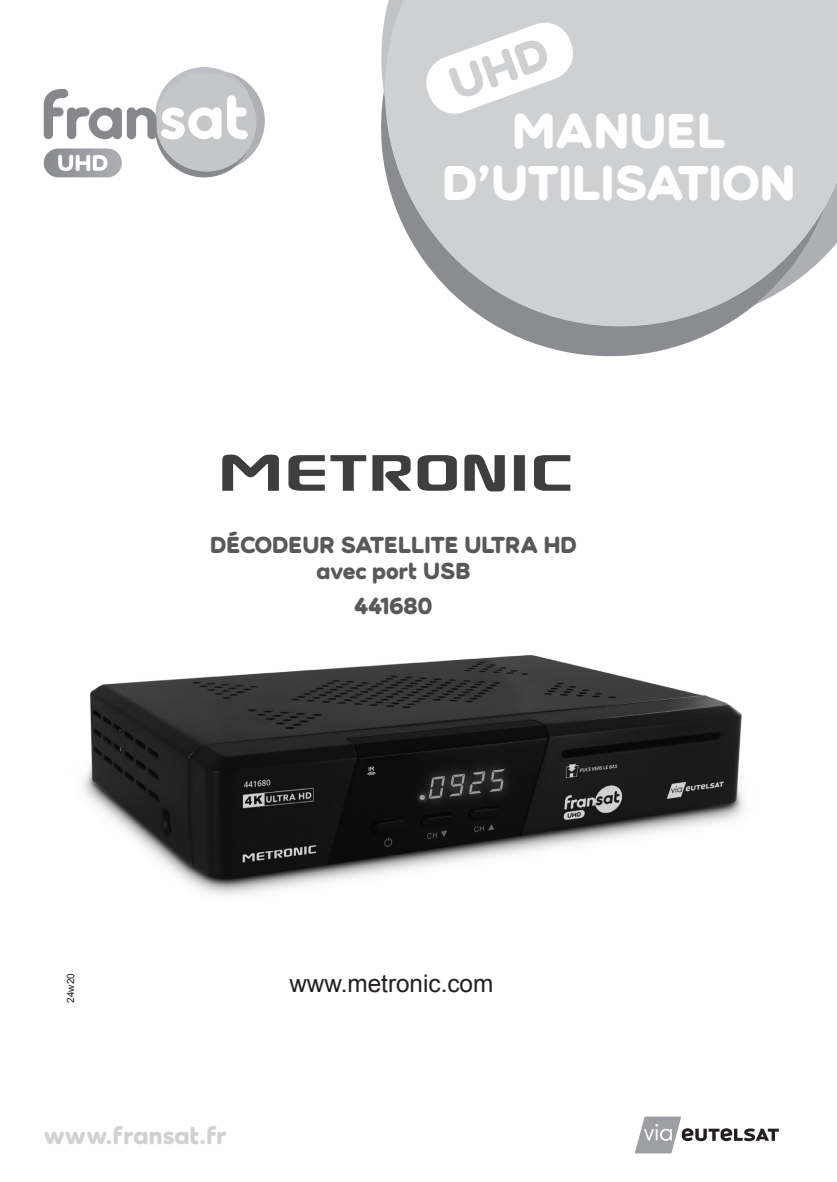
<style>
.page{position:relative;width:837px;height:1182px;background:#fff}
.page>*{position:absolute;margin:0;border:0;box-sizing:border-box;transform-origin:0 0}
.t1{font:700 48.6px/52.6px "Fransat";color:#fff;text-align:center}
.t2{font:24.2px "Arial";color:#231f20}
.t3{font:700 24.2px "Fransat";color:#d0d1d3}
.t4{font:700 23px/26.4px "Fransat";color:#57585a;text-align:center}
.t5{font:10px "Arial";color:#231f20}
</style>
<div class="page">
<img style="left:83px;top:655px;width:662px;height:240px">
<svg style="left:381px;top:91px;width:343px;height:266px"></svg>
<svg style="left:385px;top:0;width:370px;height:326px;background:#cdcecf"></svg>
<svg style="left:635px;top:1116px;width:143px;height:37px"></svg>
<svg style="left:44px;top:67px;width:221px;height:110px"></svg>
<svg style="left:422px;top:19px;width:154px;height:98px"></svg>
<svg style="left:288px;top:455px;width:282px;height:36px"></svg>
<svg style="left:222px;top:454px;width:57px;height:37px"></svg>
<svg style="left:709px;top:0;width:128px;height:305px;background:#cdced0"></svg>
<p class="t1" style="left:442px;top:104px;width:354px">MANUEL<br>D’UTILISATION</p>
<p class="t4" style="left:210px;top:531px;width:367px">DÉCODEUR SATELLITE ULTRA HD avec port USB</p>
<p class="t4" style="left:354px;top:592px;width:79px">441680</p>
<p class="t5" style="left:64px;top:1002px;width:31px;rotate:-90deg">24w20</p>
<p class="t2" style="left:289px;top:967px;width:205px">www.metronic.com</p>
<p class="t3" style="left:44px;top:1120px;width:184px">www.fransat.fr</p>
</div>
